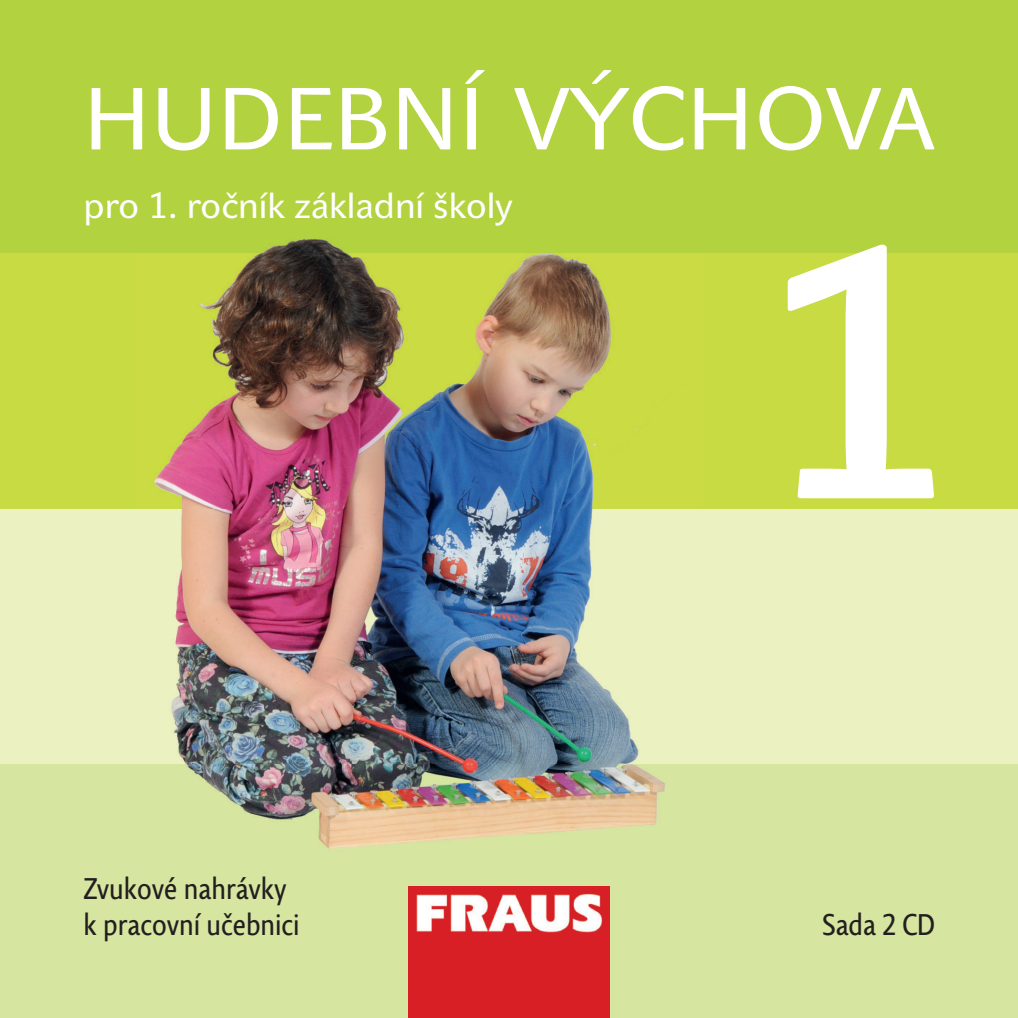
<style>
.page{position:relative;width:1018px;height:1018px;background:#fff}
.page>*{position:absolute;margin:0;border:0;box-sizing:border-box;transform-origin:0 0}
.t1{font:700 352.2px "John Sans Lite Pro";color:#fff}
.t2{font:700 87px "John Sans White Tx NCE";letter-spacing:.01em;color:#fff}
.t3{font:700 36px "John Sans White Tx NCE";color:#fff}
.t4{font:30px/36px "Comenia Sans Cond";color:#231f20}
</style>
<div class="page">
<div style="left:0;top:0;width:1017px;height:254px;background:#b2d240"></div>
<div style="left:0;top:254px;width:1017px;height:255px;background:#c9db43"></div>
<div style="left:0;top:509px;width:1017px;height:255px;background:#ebf1c1"></div>
<div style="left:0;top:764px;width:1017px;height:253px;background:#d6e6a0"></div>
<img style="left:408px;top:886px;width:201px;height:131px">
<img style="left:135px;top:238px;width:567px;height:611px">
<h2 class="t2" style="left:84px;top:69px;width:852px">HUDEBNÍ VÝCHOVA</h2>
<p class="t3" style="left:84px;top:185px;width:430px">pro 1. ročník základní školy</p>
<p class="t4" style="left:84px;top:871px;width:218px">Zvukové nahrávky k pracovní učebnici</p>
<h1 class="t1" style="left:757px;top:172px;width:202px">1</h1>
<p class="t4" style="left:822px;top:907px;width:114px">Sada 2 CD</p>
</div>
